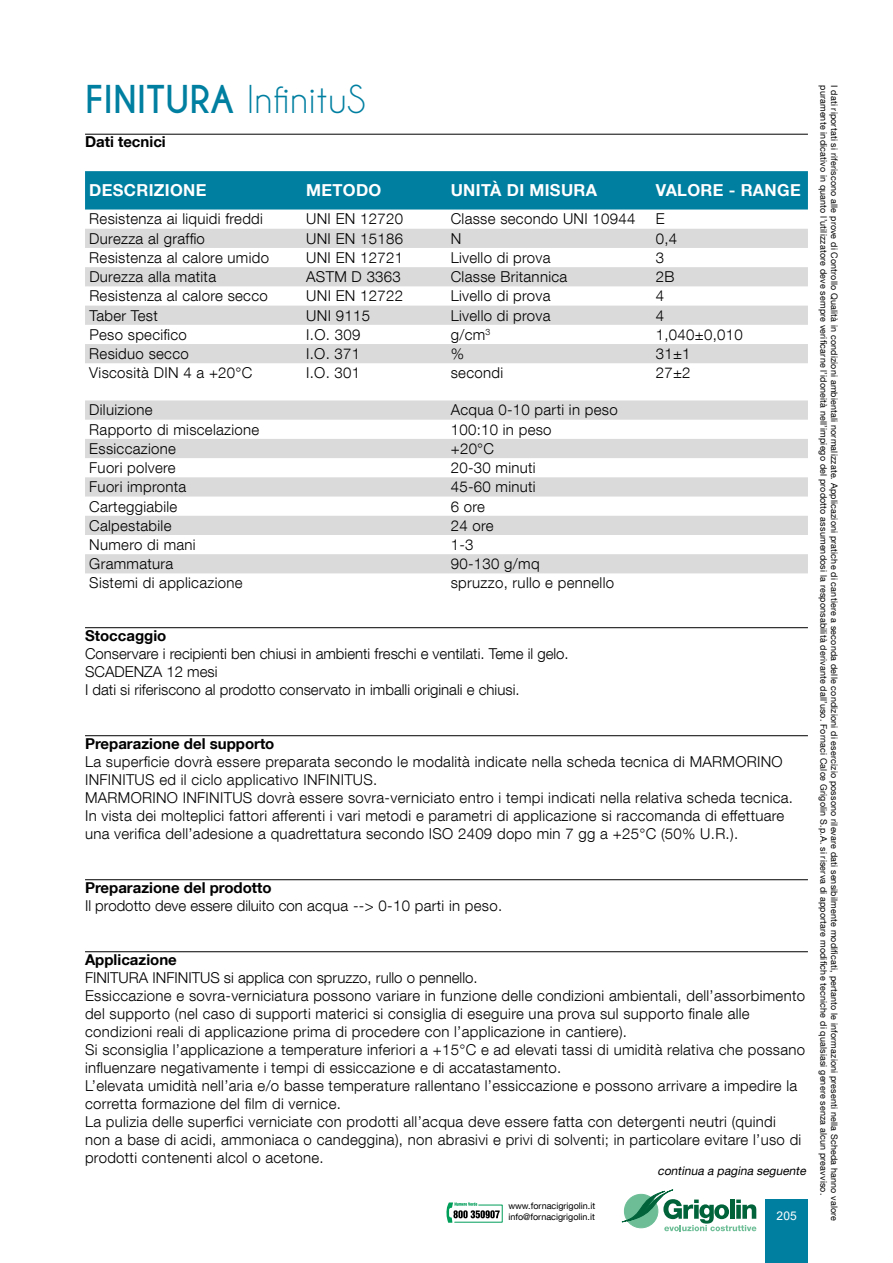
<style>
.page{position:relative;width:893px;height:1263px;background:#fff}
.page>*{position:absolute;margin:0;border:0;box-sizing:border-box;transform-origin:0 0}
.t1{font:36px "Caviar Dreams";color:#007fa1}
.t2{font:700 16.5px "Helvetica Neue LT Com";letter-spacing:.02em;color:#fff}
.t3{font:300 15px/18px "Helvetica Neue LT Com";letter-spacing:.02em;color:#000}
.t4{font:300 15px/18px "Helvetica Neue LT Com";color:#000}
.t5{font:700 15px "Helvetica Neue LT Com";color:#000}
.t6{font:italic 12px "Helvetica Neue LT Com";color:#000}
.t7{font:12px "Arial";color:#fff}
.t8{font:9px "Helvetica Neue LT Com";letter-spacing:.02em;color:#000}
.t9{font:9px/10.8px "Helvetica Neue LT Com";color:#000}
.s1{font-weight:700}
</style>
<div class="page">
<div style="left:765px;top:1199px;width:43px;height:64px;background:#007fa1"></div>
<svg style="left:622px;top:1189px;width:134px;height:42px"></svg>
<svg style="left:446px;top:1202px;width:57px;height:21px"></svg>
<hr style="left:85px;top:134px;width:723px;height:1px;background:#000">
<hr style="left:85px;top:627px;width:723px;height:1px;background:#000">
<hr style="left:85px;top:735px;width:723px;height:1px;background:#000">
<hr style="left:85px;top:879px;width:723px;height:1px;background:#000">
<hr style="left:85px;top:951px;width:723px;height:1px;background:#000">
<div style="left:85px;top:171px;width:723px;height:39px;background:#007fa1"></div>
<svg style="left:85px;top:229px;width:723px;height:57px"></svg>
<svg style="left:85px;top:306px;width:723px;height:57px"></svg>
<svg style="left:85px;top:400px;width:723px;height:173px;fill:#dadada"></svg>
<h1 class="t1" style="left:85px;top:78px;width:282px"><span class="s1">FINITURA</span> InfinituS</h1>
<p class="t5" style="left:85px;top:132px;width:82px">Dati tecnici</p>
<p class="t2" style="left:89px;top:180px;width:119px">DESCRIZIONE</p>
<p class="t2" style="left:306px;top:180px;width:77px">METODO</p>
<p class="t2" style="left:451px;top:180px;width:148px">UNITÀ DI MISURA</p>
<p class="t2" style="left:656px;top:180px;width:147px">VALORE - RANGE</p>
<p class="t3" style="left:89px;top:210px;width:175px">Resistenza ai liquidi freddi</p>
<p class="t3" style="left:306px;top:210px;width:98px">UNI EN 12720</p>
<p class="t3" style="left:451px;top:210px;width:186px">Classe secondo UNI 10944</p>
<p class="t3" style="left:656px;top:210px;width:10px">E</p>
<p class="t3" style="left:89px;top:229px;width:117px">Durezza al graffio</p>
<p class="t3" style="left:306px;top:229px;width:98px">UNI EN 15186</p>
<p class="t3" style="left:451px;top:229px;width:12px">N</p>
<p class="t3" style="left:656px;top:229px;width:23px">0,4</p>
<p class="t3" style="left:89px;top:248px;width:181px">Resistenza al calore umido</p>
<p class="t3" style="left:306px;top:248px;width:98px">UNI EN 12721</p>
<p class="t3" style="left:451px;top:248px;width:101px">Livello di prova</p>
<p class="t3" style="left:656px;top:248px;width:10px">3</p>
<p class="t3" style="left:89px;top:267px;width:128px">Durezza alla matita</p>
<p class="t3" style="left:306px;top:267px;width:96px">ASTM D 3363</p>
<p class="t3" style="left:451px;top:267px;width:118px">Classe Britannica</p>
<p class="t3" style="left:656px;top:267px;width:20px">2B</p>
<p class="t3" style="left:89px;top:287px;width:180px">Resistenza al calore secco</p>
<p class="t3" style="left:306px;top:287px;width:98px">UNI EN 12722</p>
<p class="t3" style="left:451px;top:287px;width:101px">Livello di prova</p>
<p class="t3" style="left:656px;top:287px;width:10px">4</p>
<p class="t3" style="left:89px;top:306px;width:70px">Taber Test</p>
<p class="t3" style="left:306px;top:306px;width:65px">UNI 9115</p>
<p class="t3" style="left:451px;top:306px;width:101px">Livello di prova</p>
<p class="t3" style="left:656px;top:306px;width:10px">4</p>
<p class="t3" style="left:89px;top:325px;width:99px">Peso specifico</p>
<p class="t3" style="left:306px;top:325px;width:56px">I.O. 309</p>
<p class="t3" style="left:451px;top:325px;width:41px">g/cm<sup>3</sup></p>
<p class="t3" style="left:656px;top:325px;width:89px">1,040±0,010</p>
<p class="t3" style="left:89px;top:344px;width:101px">Residuo secco</p>
<p class="t3" style="left:306px;top:344px;width:56px">I.O. 371</p>
<p class="t3" style="left:451px;top:344px;width:15px">%</p>
<p class="t3" style="left:656px;top:344px;width:36px">31±1</p>
<p class="t3" style="left:89px;top:364px;width:165px">Viscosità DIN 4 a +20°C</p>
<p class="t3" style="left:306px;top:364px;width:56px">I.O. 301</p>
<p class="t3" style="left:451px;top:364px;width:54px">secondi</p>
<p class="t3" style="left:656px;top:364px;width:36px">27±2</p>
<p class="t3" style="left:89px;top:401px;width:65px">Diluizione</p>
<p class="t3" style="left:451px;top:401px;width:168px">Acqua 0-10 parti in peso</p>
<p class="t3" style="left:89px;top:420px;width:171px">Rapporto di miscelazione</p>
<p class="t3" style="left:451px;top:420px;width:102px">100:10 in peso</p>
<p class="t3" style="left:89px;top:439px;width:88px">Essiccazione</p>
<p class="t3" style="left:451px;top:439px;width:45px">+20°C</p>
<p class="t3" style="left:89px;top:458px;width:88px">Fuori polvere</p>
<p class="t3" style="left:451px;top:458px;width:86px">20-30 minuti</p>
<p class="t3" style="left:89px;top:478px;width:98px">Fuori impronta</p>
<p class="t3" style="left:451px;top:478px;width:86px">45-60 minuti</p>
<p class="t3" style="left:89px;top:497px;width:90px">Carteggiabile</p>
<p class="t3" style="left:451px;top:497px;width:36px">6 ore</p>
<p class="t3" style="left:89px;top:516px;width:84px">Calpestabile</p>
<p class="t3" style="left:451px;top:516px;width:44px">24 ore</p>
<p class="t3" style="left:89px;top:535px;width:108px">Numero di mani</p>
<p class="t3" style="left:451px;top:535px;width:24px">1-3</p>
<p class="t3" style="left:89px;top:554px;width:86px">Grammatura</p>
<p class="t3" style="left:451px;top:554px;width:90px">90-130 g/mq</p>
<p class="t3" style="left:89px;top:574px;width:155px">Sistemi di applicazione</p>
<p class="t3" style="left:451px;top:574px;width:165px">spruzzo, rullo e pennello</p>
<p class="t5" style="left:85px;top:626px;width:83px">Stoccaggio</p>
<p class="t4" style="left:85px;top:644px;width:485px">Conservare i recipienti ben chiusi in ambienti freschi e ventilati. Teme il gelo.<br>SCADENZA 12 mesi<br>I dati si riferiscono al prodotto conservato in imballi originali e chiusi.</p>
<p class="t5" style="left:85px;top:734px;width:191px">Preparazione del supporto</p>
<p class="t3" style="left:85px;top:752px;width:710px">La superficie dovrà essere preparata secondo le modalità indicate nella scheda tecnica di MARMORINO INFINITUS ed il ciclo applicativo INFINITUS.<br>MARMORINO INFINITUS dovrà essere sovra-verniciato entro i tempi indicati nella relativa scheda tecnica.<br>In vista dei molteplici fattori afferenti i vari metodi e parametri di applicazione si raccomanda di effettuare una verifica dell’adesione a quadrettatura secondo ISO 2409 dopo min 7 gg a +25°C (50% U.R.).</p>
<p class="t5" style="left:85px;top:878px;width:188px">Preparazione del prodotto</p>
<p class="t4" style="left:85px;top:896px;width:419px">Il prodotto deve essere diluito con acqua --&gt; 0-10 parti in peso.</p>
<p class="t5" style="left:85px;top:950px;width:93px">Applicazione</p>
<p class="t3" style="left:85px;top:968px;width:722px">FINITURA INFINITUS si applica con spruzzo, rullo o pennello.<br>Essiccazione e sovra-verniciatura possono variare in funzione delle condizioni ambientali, dell’assorbimento del supporto (nel caso di supporti materici si consiglia di eseguire una prova sul supporto finale alle condizioni reali di applicazione prima di procedere con l’applicazione in cantiere).<br>Si sconsiglia l’applicazione a temperature inferiori a +15°C e ad elevati tassi di umidità relativa che possano influenzare negativamente i tempi di essiccazione e di accatastamento.<br>L’elevata umidità nell’aria e/o basse temperature rallentano l’essiccazione e possono arrivare a impedire la corretta formazione del film di vernice.<br>La pulizia delle superfici verniciate con prodotti all’acqua deve essere fatta con detergenti neutri (quindi<br>non a base di acidi, ammoniaca o candeggina), non abrasivi e privi di solventi; in particolare evitare l’uso di prodotti contenenti alcol o acetone.</p>
<p class="t6" style="left:658px;top:1163px;width:152px">continua a pagina seguente</p>
<p class="t9" style="left:508px;top:1200px;width:88px">www.fornacigrigolin.it info@fornacigrigolin.it</p>
<p class="t7" style="left:776px;top:1207px;width:22px">205</p>
<p class="t8" style="left:829px;top:85px;width:1112px;rotate:90deg">puramente indicativo in quanto l’utilizzatore deve sempre verificarne l’idoneità nell’impiego del prodotto assumendosi la responsabilità derivante dall’uso. Fornaci Calce Grigolin S.p.A. si riserva di apportare modifiche tecniche di qualsiasi genere senza alcun preavviso.</p>
<p class="t8" style="left:840px;top:85px;width:1138px;rotate:90deg">I dati riportati si riferiscono alle prove di Controllo Qualità in condizioni ambientali normalizzate. Applicazioni pratiche di cantiere a seconda delle condizioni di esercizio possono rilevare dati sensibilmente modificati, pertanto le informazioni presenti nella Scheda hanno valore</p>
</div>
